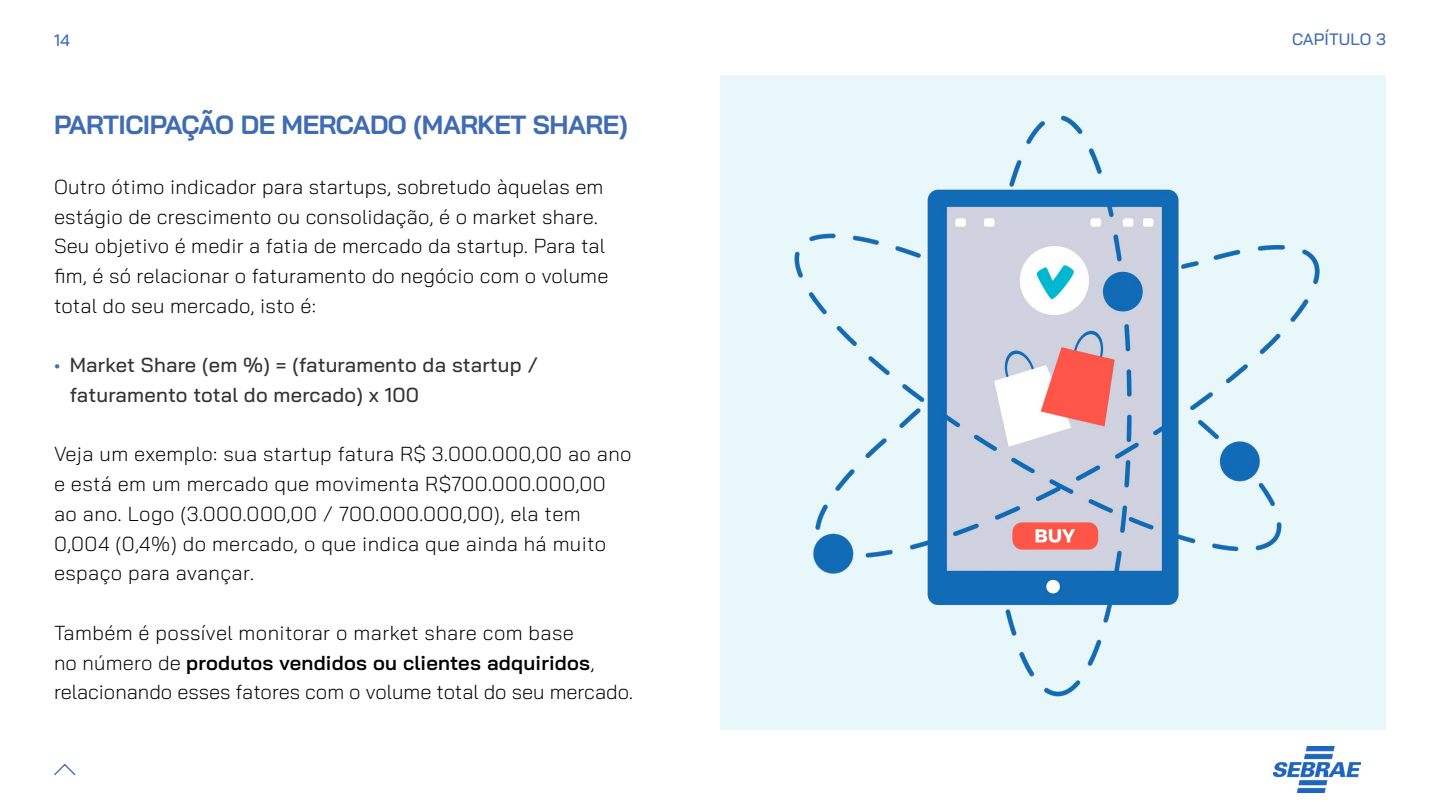
<style>
.page{position:relative;width:1440px;height:810px;background:#fff}
.page>*{position:absolute;margin:0;border:0;box-sizing:border-box;transform-origin:0 0}
.t1{font:700 26.25px "Bai Jamjuree";letter-spacing:-.02em;color:#406cb4}
.t2{font:300 20.25px/29.7px "Bai Jamjuree";letter-spacing:.01em;color:#000}
.t3{font:500 20.25px/29.7px "Bai Jamjuree";letter-spacing:.01em;color:#333}
.t4{font:500 16.5px "Bai Jamjuree";letter-spacing:.01em;color:#406cb4}
.s1{color:#406cb4}
.s2{font-weight:600}
</style>
<div class="page">
<svg style="left:54px;top:763px;width:22px;height:13px"></svg>
<img style="left:726px;top:75px;width:654px;height:653px">
<img style="left:1274px;top:746px;width:86px;height:47px">
<p class="t4" style="left:54px;top:30px;width:18px">14</p>
<p class="t4" style="left:1292px;top:30px;width:96px">CAPÍTULO 3</p>
<p class="t1" style="left:54px;top:110px;width:575px">PARTICIPAÇÃO DE MERCADO (MARKET SHARE)</p>
<p class="t2" style="left:54px;top:172px;width:556px">Outro ótimo indicador para startups, sobretudo àquelas em estágio de crescimento ou consolidação, é o market share.<br>Seu objetivo é medir a fatia de mercado da startup. Para tal fim, é só relacionar o faturamento do negócio com o volume total do seu mercado, isto é:</p>
<p class="t3" style="left:70px;top:350px;width:470px;text-indent:-16px"><span class="s1">•</span> Market Share (em %) = (faturamento da startup / faturamento total do mercado) x 100</p>
<p class="t2" style="left:54px;top:439px;width:579px">Veja um exemplo: sua startup fatura R$ 3.000.000,00 ao ano e está em um mercado que movimenta R$700.000.000,00 ao ano. Logo (3.000.000,00 / 700.000.000,00), ela tem 0,004 (0,4%) do mercado, o que indica que ainda há muito espaço para avançar.</p>
<p class="t2" style="left:54px;top:618px;width:581px">Também é possível monitorar o market share com base<br>no número de <span class="s2">produtos vendidos ou clientes adquiridos</span>, relacionando esses fatores com o volume total do seu mercado.</p>
</div>
